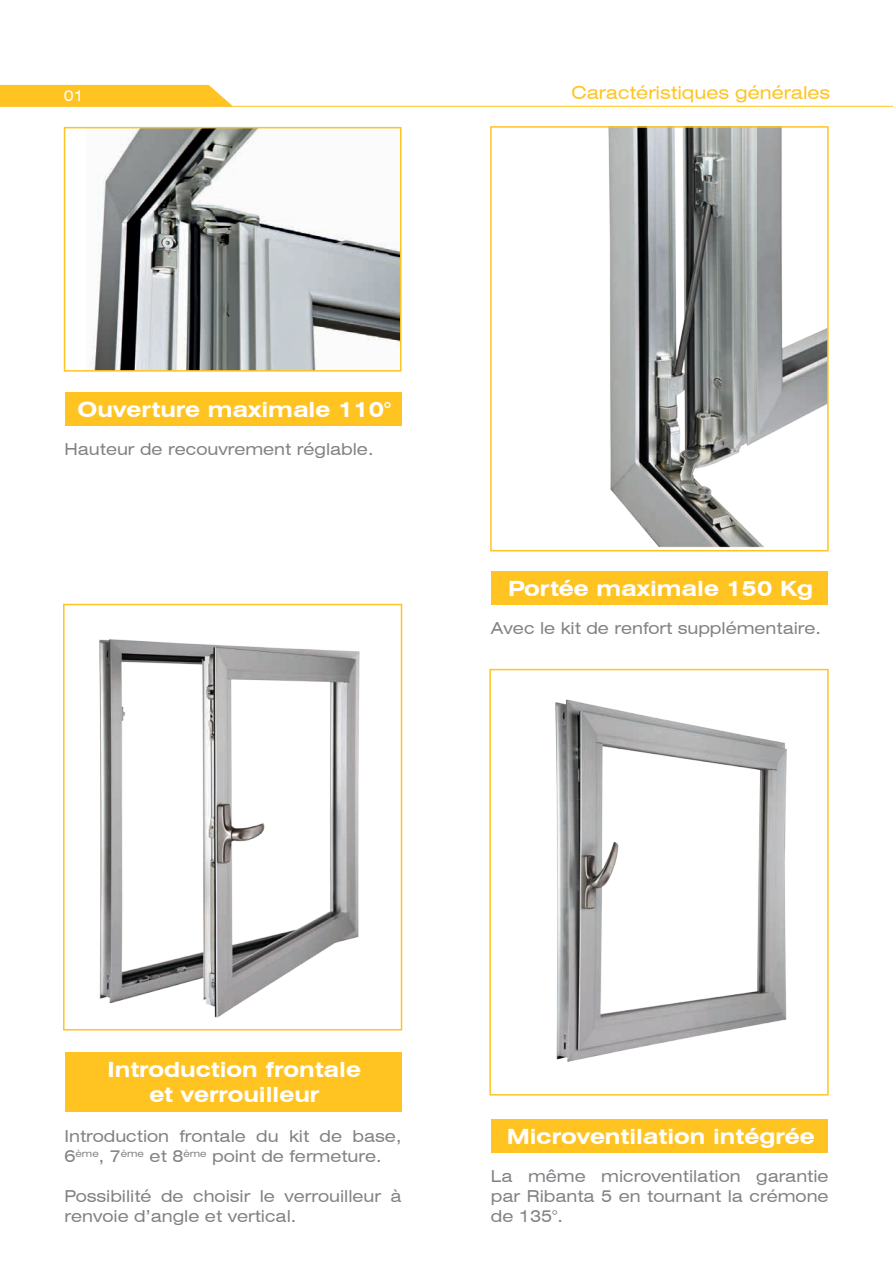
<style>
.page{position:relative;width:893px;height:1263px;background:#fff}
.page>*{position:absolute;margin:0;border:0;box-sizing:border-box;transform-origin:0 0}
.t1{font:700 expanded 21px/25.2px "Swiss 721 BT";color:#fff;text-align:center}
.t2{font:expanded 18px "Swiss 721 BT";color:#ffc322}
.t3{font:expanded 16.5px/19.8px "Swiss 721 BT";color:#808285}
.t4{font:expanded 15px "Swiss 721 BT";color:#fff}
</style>
<div class="page">
<div style="left:0;top:85px;width:233px;height:21px;background:#ffc322"></div>
<hr style="left:0;top:106px;width:893px;height:1px;background:#ffc322">
<img style="left:92px;top:130px;width:306px;height:239px">
<div style="left:64px;top:127px;width:337px;height:245px;border:2px solid #ffc322"></div>
<div style="left:65px;top:392px;width:336px;height:33px;background:#ffc322"></div>
<div style="left:491px;top:571px;width:337px;height:33px;background:#ffc322"></div>
<img style="left:608px;top:129px;width:218px;height:419px">
<div style="left:490px;top:126px;width:339px;height:425px;border:2px solid #ffc322"></div>
<img style="left:99px;top:639px;width:261px;height:379px">
<div style="left:63px;top:604px;width:339px;height:426px;border:2px solid #ffc322"></div>
<img style="left:555px;top:699px;width:232px;height:363px">
<div style="left:489px;top:669px;width:340px;height:426px;border:2px solid #ffc322"></div>
<div style="left:65px;top:1052px;width:336px;height:59px;background:#ffc322"></div>
<div style="left:491px;top:1119px;width:337px;height:34px;background:#ffc322"></div>
<p class="t4" style="left:64px;top:87px;width:22px">01</p>
<p class="t2" style="left:572px;top:82px;width:260px">Caractéristiques générales</p>
<p class="t1" style="left:78px;top:396px;width:315px">Ouverture maximale 110°</p>
<p class="t3" style="left:65px;top:439px;width:310px">Hauteur de recouvrement réglable.</p>
<p class="t1" style="left:508px;top:575px;width:307px">Portée maximale 150 Kg</p>
<p class="t3" style="left:491px;top:618px;width:332px">Avec le kit de renfort supplémentaire.</p>
<p class="t1" style="left:107px;top:1056px;width:255px">Introduction frontale et verrouilleur</p>
<p class="t3" style="left:65px;top:1126px;width:338px">Introduction frontale du kit de base,<br>6<sup>ème</sup>, 7<sup>ème</sup> et 8<sup>ème</sup> point de fermeture.</p>
<p class="t3" style="left:65px;top:1186px;width:338px">Possibilité de choisir le verrouilleur à renvoie d’angle et vertical.</p>
<p class="t1" style="left:507px;top:1124px;width:309px">Microventilation intégrée</p>
<p class="t3" style="left:491px;top:1166px;width:339px;text-align:justify">La même microventilation garantie par Ribanta 5 en tournant la crémone de 135°.</p>
</div>
